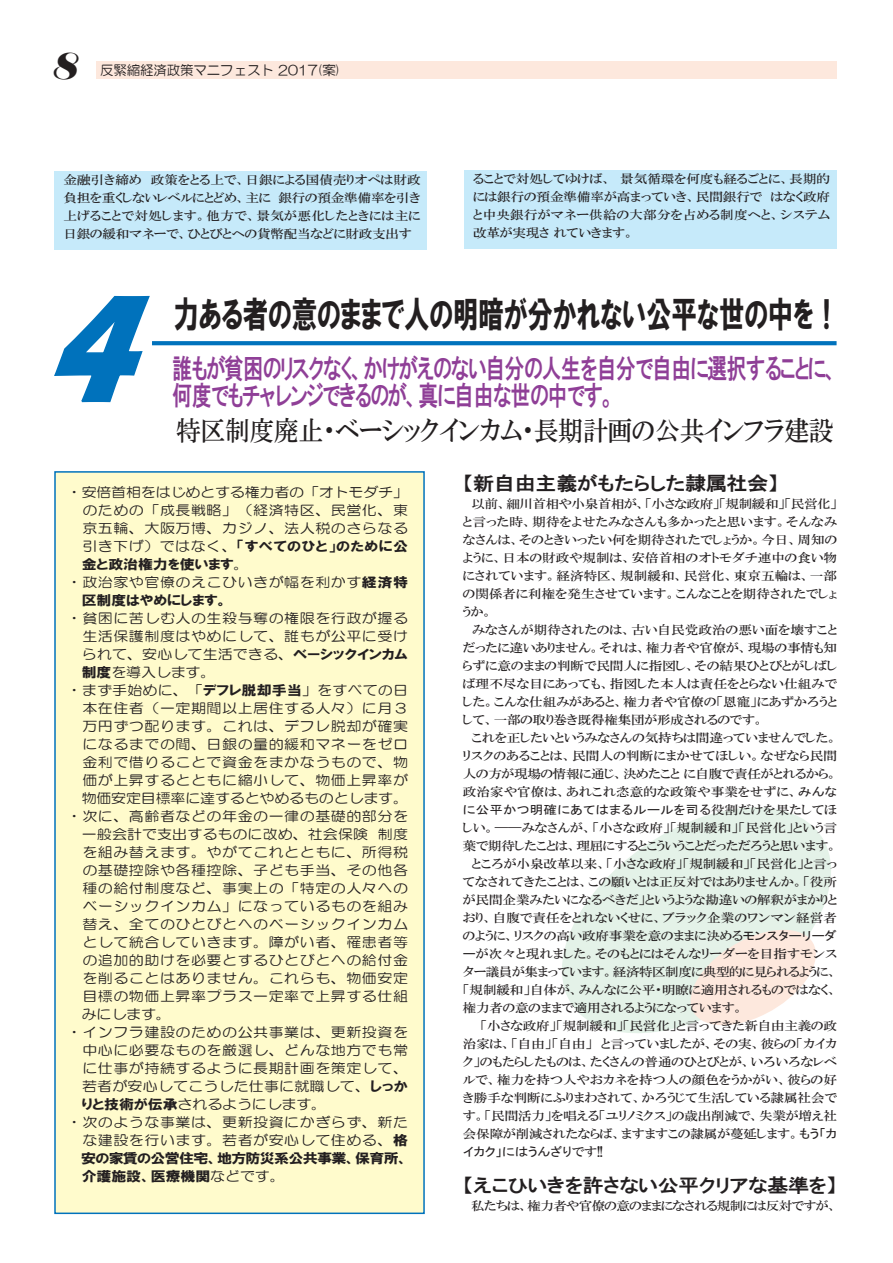
<style>
.page{position:relative;width:893px;height:1263px;background:#fff}
.page>*{position:absolute;margin:0;border:0;box-sizing:border-box;transform-origin:0 0}
.t1{font:36px "HGP Soei Kakugothic UB";letter-spacing:-.01em;color:#231f20;scale:.71 1}
.t2{font:italic 36px "Elephant";color:#231f20}
.t3{font:27px/27px "HGP Gothic E";letter-spacing:-.055em;color:#8f3f97;scale:.73 1}
.t4{font:700 27px "HGP Mincho B";letter-spacing:-.01em;color:#231f20;scale:.92 1}
.t5{font:18.9px "HGP Gothic E";letter-spacing:-.025em;color:#231f20;scale:1.11 1}
.t6{font:13.5px/18px "HG Maru Gothic MPRO";letter-spacing:.035em;color:#231f20;text-align:justify;scale:1.11 1}
.t7{font:13.5px/18px "HGP Soei Kakugothic UB";letter-spacing:-.01em;color:#231f20;scale:1.11 1}
.t8{font:13.5px "HG Maru Gothic MPRO";letter-spacing:.01em;color:#231f20;scale:1.11 1}
.t9{font:13.5px "HG Maru Gothic MPRO";letter-spacing:.005em;color:#231f20;scale:1.11 1}
.t10{font:13.5px "HG Maru Gothic MPRO";letter-spacing:-.01em;color:#231f20;scale:1.11 1}
.t11{font:13.5px/18px "HGP Soei Kakugothic UB";letter-spacing:-.045em;color:#231f20;scale:1.11 1}
.t12{font:13.5px "HG Maru Gothic MPRO";letter-spacing:-.01em;color:#231f20}
.t13{font:700 12.15px/18px "HGP Mincho B";color:#231f20;text-align:justify;scale:1.11 1}
.t14{font:700 12.15px "HGP Mincho B";letter-spacing:-.02em;color:#231f20;scale:1.11 1}
.t15{font:700 12.15px "HGP Mincho B";letter-spacing:-.03em;color:#231f20;scale:1.11 1}
.t16{font:700 12.15px "HGP Mincho B";letter-spacing:-.045em;color:#231f20;scale:1.11 1}
.t17{font:12.15px "MSP Gothic";letter-spacing:.015em;color:#231f20;scale:1.11 1}
.t18{font:12.15px "MSP Gothic";letter-spacing:-.01em;color:#231f20;scale:1.11 1}
.s1{font-family:"HG Maru Gothic MPRO"}
.s2{font-family:"HGP Soei Kakugothic UB"}
.s3{font-family:"MSP Gothic";font-weight:400}
.s4{font-family:"HGP Mincho B";font-weight:700}
</style>
<div class="page">
<div style="left:96px;top:62px;width:740px;height:17px;background:#fde8dd"></div>
<svg style="left:562px;top:807px;width:269px;height:226px;fill:#e4f2e8"></svg>
<svg style="left:690px;top:923px;width:126px;height:109px"></svg>
<div style="left:464px;top:170px;width:373px;height:79px;background:#c6eafa"></div>
<div style="left:54px;top:171px;width:373px;height:79px;background:#c6eafa"></div>
<div style="left:54px;top:471px;width:371px;height:743px;background:#fffbcc;border:2px solid #0072bc"></div>
<svg style="left:152px;top:341px;width:685px;height:4px;background:#0776bd"></svg>
<svg style="left:54px;top:295px;width:96px;height:108px"></svg>
<h1 class="t2" style="left:52px;top:44px;width:26px">8</h1>
<p class="t12" style="left:100px;top:63px;width:242px">反緊縮経済政策マニフェスト 2017(案)</p>
<p class="t13" style="left:64px;top:170px;width:323px">金融引き締め 政策をとる上で、日銀による国債売りオペは財政負担を重くしないレベルにとどめ、主に銀行の預金準備率を引き上げることで対処します。他方で、景気が悪化したときには主に日銀の緩和マネーで、ひとびとへの貨幣配当などに財政支出す</p>
<p class="t13" style="left:473px;top:169px;width:323px">ることで対処してゆけば、 景気循環を何度も経るごとに、長期的には銀行の預金準備率が高まっていき、民間銀行で はなく政府と中央銀行がマネー供給の大部分を占める制度へと、システム改革が実現されていきます。</p>
<h1 class="t1" style="left:173px;top:296px;width:939px">力ある者の意のままで人の明暗が分かれない公平な世の中を！</h1>
<h2 class="t3" style="left:173px;top:355px;width:913px">誰もが貧困のリスクなく、かけがえのない自分の人生を自分で自由に選択することに、何度でもチャレンジできるのが、真に自由な世の中です。</h2>
<h2 class="t4" style="left:176px;top:417px;width:716px">特区制度廃止・ベーシックインカム・長期計画の公共インフラ建設</h2>
<p class="t6" style="left:82px;top:483px;width:295px;text-indent:-16px">・安倍首相をはじめとする権力者の「オトモダチ」のための「成長戦略」（経済特区、民営化、東京五輪、大阪万博、カジノ、法人税のさらなる</p>
<p class="t7" style="left:82px;top:537px;width:295px"><span class="s1">引き下げ）ではなく、</span>「すべてのひと」のために公金と政治権力を使います<span class="s1">。</span></p>
<p class="t6" style="left:67px;top:573px;width:309px">・政治家や官僚のえこひいきが幅を利かす<span class="s2">経済特</span></p>
<p class="t7" style="left:82px;top:591px;width:133px">区制度はやめにします。</p>
<p class="t6" style="left:67px;top:609px;width:309px">・貧困に苦しむ人の生殺与奪の権限を行政が握る</p>
<p class="t6" style="left:82px;top:627px;width:295px">生活保護制度はやめにして、誰もが公平に受け</p>
<p class="t9" style="left:82px;top:648px;width:295px">られて、安心して生活できる、<span class="s2">ベーシックインカム</span></p>
<p class="t6" style="left:82px;top:663px;width:122px"><span class="s2">制度</span>を導入します。</p>
<p class="t8" style="left:67px;top:684px;width:309px">・まず手始めに、「<span class="s2">デフレ脱却手当</span>」をすべての日</p>
<p class="t6" style="left:82px;top:699px;width:295px">本在住者（一定期間以上居住する人々）に月３</p>
<p class="t6" style="left:82px;top:717px;width:295px">万円ずつ配ります。これは、デフレ脱却が確実</p>
<p class="t6" style="left:82px;top:735px;width:295px">になるまでの間、日銀の量的緩和マネーをゼロ</p>
<p class="t6" style="left:82px;top:753px;width:295px">金利で借りることで資金をまかなうもので、物</p>
<p class="t6" style="left:82px;top:771px;width:295px">価が上昇するとともに縮小して、物価上昇率が</p>
<p class="t10" style="left:82px;top:792px;width:295px">物価安定目標率に達するとやめるものとします。</p>
<p class="t6" style="left:67px;top:807px;width:309px">・次に、高齢者などの年金の一律の基礎的部分を</p>
<p class="t9" style="left:82px;top:828px;width:295px">一般会計で支出するものに改め、社会保険 制度</p>
<p class="t6" style="left:82px;top:843px;width:295px">を組み替えます。やがてこれとともに、所得税</p>
<p class="t6" style="left:82px;top:861px;width:295px">の基礎控除や各種控除、子ども手当、その他各</p>
<p class="t6" style="left:82px;top:879px;width:295px">種の給付制度など、事実上の「特定の人々への</p>
<p class="t6" style="left:82px;top:897px;width:295px">ベーシックインカム」になっているものを組み</p>
<p class="t6" style="left:82px;top:915px;width:295px">替え、全てのひとびとへのベーシックインカム</p>
<p class="t6" style="left:82px;top:933px;width:295px">として統合していきます。障がい者、罹患者等</p>
<p class="t6" style="left:82px;top:951px;width:295px">の追加的助けを必要とするひとびとへの給付金</p>
<p class="t6" style="left:82px;top:969px;width:295px">を削ることはありません。これらも、物価安定</p>
<p class="t6" style="left:82px;top:987px;width:295px">目標の物価上昇率プラス一定率で上昇する仕組</p>
<p class="t6" style="left:82px;top:1005px;width:82px">みにします。</p>
<p class="t6" style="left:67px;top:1023px;width:309px">・インフラ建設のための公共事業は、更新投資を</p>
<p class="t6" style="left:82px;top:1041px;width:295px">中心に必要なものを厳選し、どんな地方でも常</p>
<p class="t6" style="left:82px;top:1059px;width:295px">に仕事が持続するように長期計画を策定して、</p>
<p class="t8" style="left:82px;top:1080px;width:295px">若者が安心してこうした仕事に就職して、<span class="s2">しっか</span></p>
<p class="t10" style="left:82px;top:1098px;width:222px"><span class="s2">りと技術が伝承</span>されるようにします。</p>
<p class="t6" style="left:67px;top:1113px;width:309px">・次のような事業は、更新投資にかぎらず、新た</p>
<p class="t6" style="left:82px;top:1131px;width:295px">な建設を行います。若者が安心して住める、<span class="s2">格</span></p>
<p class="t11" style="left:81px;top:1149px;width:296px">安の家賃の公営住宅、地方防災系公共事業、保育所、介護施設、医療機関<span class="s1">などです。</span></p>
<h3 class="t5" style="left:463px;top:473px;width:286px">【新自由主義がもたらした隷属社会】</h3>
<p class="t13" style="left:463px;top:494px;width:339px;text-indent:9px">以前、細川首相や小泉首相が、「小さな政府」「規制緩和」「民営化」と言った時、期待をよせたみなさんも多かったと思います。そんなみなさんは、そのときいったい何を期待されたでしょうか。今日、周知のように、日本の財政や規制は、安倍首相のオトモダチ連中の食い物にされています。経済特区、規制緩和、民営化、東京五輪は、一部の関係者に利権を発生させています。こんなことを期待されたでしょうか。</p>
<p class="t13" style="left:463px;top:620px;width:339px;text-indent:9px">みなさんが期待されたのは、古い自民党政治の悪い面を壊すことだったに違いありません。それは、権力者や官僚が、現場の事情も知らずに意のままの判断で民間人に指図し、その結果ひとびとがしばしば理不尽な目にあっても、指図した本人は責任をとらない仕組みでした。こんな仕組みがあると、権力者や官僚の「恩寵」にあずかろうとして、一部の取り巻き既得権集団が形成されるのです。</p>
<p class="t13" style="left:463px;top:728px;width:339px;text-indent:9px">これを正したいというみなさんの気持ちは間違っていませんでした。リスクのあることは、民間人の判断にまかせてほしい。なぜなら民間人の方が現場の情報に通じ、決めたことに自腹で責任がとれるから。政治家や官僚は、あれこれ恣意的な政策や事業をせずに、<span class="s3">みんな</span></p>
<p class="t17" style="left:463px;top:803px;width:339px">に公平かつ明確にあてはまるルールを司る<span class="s4">役割だけを果たしてほ</span></p>
<p class="t13" style="left:463px;top:818px;width:339px">しい。――みなさんが、「小さな政府」「規制緩和」「民営化」という言</p>
<p class="t14" style="left:463px;top:839px;width:339px">葉で期待したことは、理屈にするとこういうことだっただろうと思います。</p>
<p class="t13" style="left:472px;top:854px;width:331px">ところが小泉改革以来、「小さな政府」「規制緩和」「民営化」と言っ</p>
<p class="t13" style="left:463px;top:872px;width:339px">てなされてきたことは、この願いとは正反対ではありませんか。「役所</p>
<p class="t13" style="left:463px;top:890px;width:339px">が民間企業みたいになるべきだ」というような勘違いの解釈がまかりと</p>
<p class="t13" style="left:463px;top:908px;width:339px">おり、自腹で責任をとれないくせに、ブラック企業のワンマン経営者</p>
<p class="t13" style="left:463px;top:926px;width:339px">のように、リスクの高い政府事業を意のままに決める<span class="s3">モンスターリーダ</span></p>
<p class="t13" style="left:463px;top:944px;width:339px"><span class="s3">ー</span>が次々と現れました。そのもとにはそんなリーダーを目指すモンス</p>
<p class="t15" style="left:463px;top:965px;width:339px">ター議員が集まっています。経済特区制度に典型的に見られるように、</p>
<p class="t13" style="left:463px;top:980px;width:339px">「規制緩和」自体が、みんなに公平・明瞭に適用されるものではなく、</p>
<p class="t13" style="left:463px;top:998px;width:254px">権力者の意のままで適用されるようになっています。</p>
<p class="t13" style="left:481px;top:1016px;width:323px">「小さな政府」「規制緩和」「民営化」と言ってきた新自由主義の政</p>
<p class="t13" style="left:463px;top:1034px;width:339px">治家は、「自由」「自由」 と言っていましたが、その実、彼らの「カイカ</p>
<p class="t13" style="left:463px;top:1052px;width:339px">ク」のもたらしたものは、たくさんの普通のひとびとが、いろいろなレベ</p>
<p class="t13" style="left:463px;top:1070px;width:339px">ルで、権力を持つ人やおカネを持つ人の顔色をうかがい、彼らの好</p>
<p class="t13" style="left:463px;top:1088px;width:339px">き勝手な判断にふりまわされて、かろうじて生活している隷属社会で</p>
<p class="t13" style="left:463px;top:1106px;width:339px">す。「民間活力」を唱える「ユリノミクス」の歳出削減で、失業が増え社</p>
<p class="t13" style="left:463px;top:1124px;width:339px">会保障が削減されたならば、ますますこの隷属が蔓延します。<span class="s3">もう「カ</span></p>
<p class="t18" style="left:463px;top:1145px;width:128px">イカク」にはうんざり<span class="s4">です!!</span></p>
<h3 class="t5" style="left:463px;top:1175px;width:339px">【えこひいきを許さない公平クリアな基準を】</h3>
<p class="t16" style="left:471px;top:1199px;width:331px">私たちは、権力者や官僚の意のままになされる規制には反対ですが、</p>
</div>
